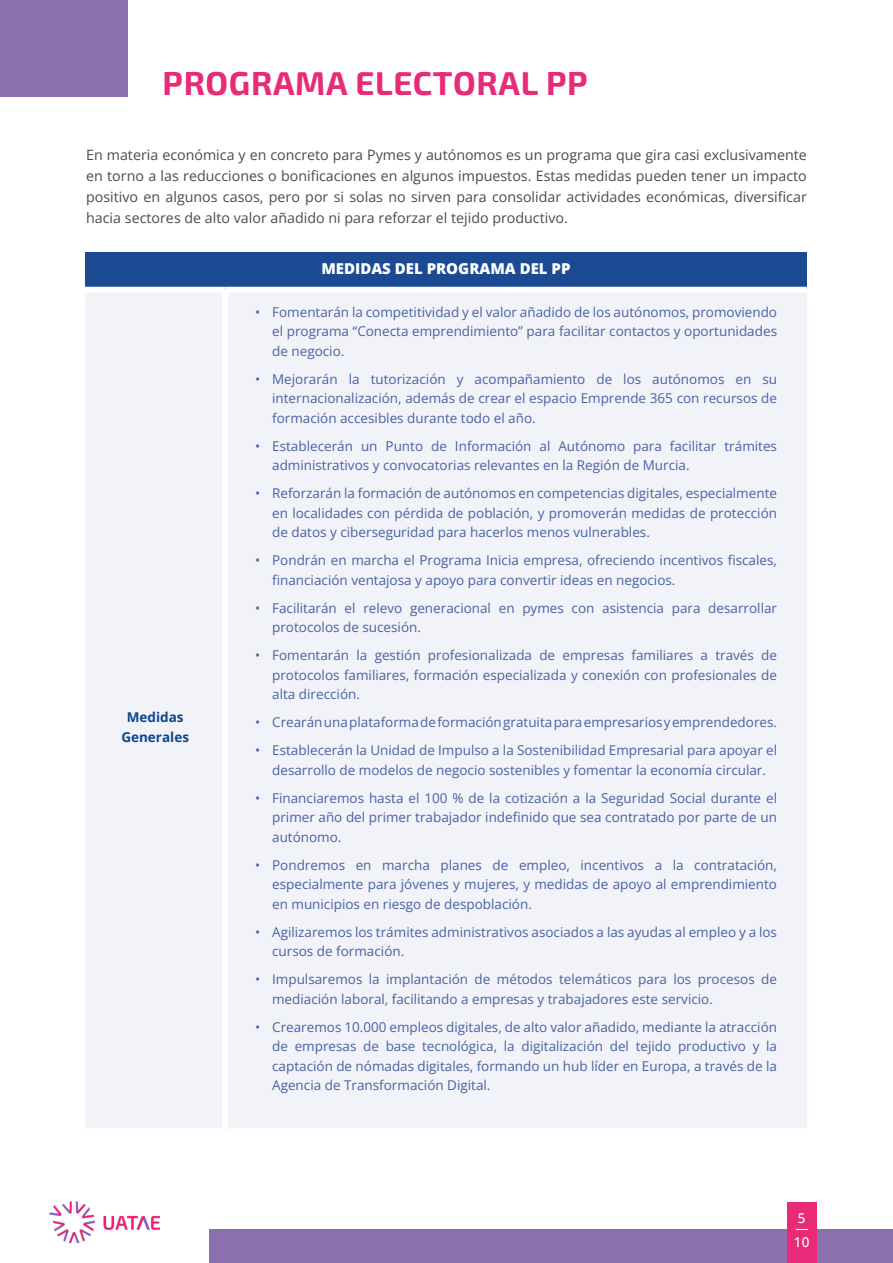
<style>
.page{position:relative;width:893px;height:1263px;background:#fff}
.page>*{position:absolute;margin:0;border:0;box-sizing:border-box;transform-origin:0 0}
.t1{font:700 33px "Exo 2";letter-spacing:.02em;color:#e72b78}
.t2{font:800 15px "Open Sans";color:#fff}
.t3{font:14.25px/21px "Open Sans";color:#4b4b4b;text-align:justify}
.t4{font:13.5px/19.5px "Open Sans";color:#4862a3;text-align:justify}
.t5{font:700 13.5px/19.5px "Open Sans";color:#0d468f;text-align:center}
.t6{font:500 13.5px/24px "Open Sans";color:#fff;text-align:center}
</style>
<div class="page">
<div style="left:209px;top:1229px;width:684px;height:34px;background:#8b6faf"></div>
<div style="left:787px;top:1202px;width:30px;height:61px;background:#e72b78"></div>
<svg style="left:796px;top:1229px;width:12px;height:1px"></svg>
<img style="left:50px;top:1202px;width:109px;height:41px">
<div style="left:0;top:0;width:128px;height:96px;background:#8b6faf"></div>
<div style="left:85px;top:252px;width:722px;height:38px;background:#1c4a92"></div>
<div style="left:85px;top:293px;width:722px;height:835px;background:#f2f2f9"></div>
<div style="left:85px;top:287px;width:140px;height:6px;background:#fff"></div>
<div style="left:225px;top:287px;width:582px;height:6px;background:#fff"></div>
<div style="left:222px;top:293px;width:6px;height:835px;background:#fff"></div>
<h1 class="t1" style="left:163px;top:60px;width:427px">PROGRAMA ELECTORAL PP</h1>
<p class="t3" style="left:86px;top:144px;width:722px">En materia económica y en concreto para Pymes y autónomos es un programa que gira casi exclusivamente en torno a las reducciones o bonificaciones en algunos impuestos. Estas medidas pueden tener un impacto positivo en algunos casos, pero por si solas no sirven para consolidar actividades económicas, diversificar hacia sectores de alto valor añadido ni para reforzar el tejido productivo.</p>
<p class="t5" style="left:121px;top:707px;width:69px">Medidas<br>Generales</p>
<p class="t2" style="left:321px;top:258px;width:251px">MEDIDAS DEL PROGRAMA DEL PP</p>
<p class="t4" style="left:272px;top:302px;width:506px;text-indent:-17px">• Fomentarán la competitividad y el valor añadido de los autónomos, promoviendo el programa “Conecta emprendimiento” para facilitar contactos y oportunidades de negocio.</p>
<p class="t4" style="left:272px;top:369px;width:506px;text-indent:-17px">• Mejorarán la tutorización y acompañamiento de los autónomos en su internacionalización, además de crear el espacio Emprende 365 con recursos de formación accesibles durante todo el año.</p>
<p class="t4" style="left:272px;top:436px;width:506px;text-indent:-17px">• Establecerán un Punto de Información al Autónomo para facilitar trámites administrativos y convocatorias relevantes en la Región de Murcia.</p>
<p class="t4" style="left:272px;top:483px;width:506px;text-indent:-17px">• Reforzarán la formación de autónomos en competencias digitales, especialmente en localidades con pérdida de población, y promoverán medidas de protección de datos y ciberseguridad para hacerlos menos vulnerables.</p>
<p class="t4" style="left:272px;top:550px;width:506px;text-indent:-17px">• Pondrán en marcha el Programa Inicia empresa, ofreciendo incentivos fiscales, financiación ventajosa y apoyo para convertir ideas en negocios.</p>
<p class="t4" style="left:272px;top:598px;width:506px;text-indent:-17px">• Facilitarán el relevo generacional en pymes con asistencia para desarrollar protocolos de sucesión.</p>
<p class="t4" style="left:272px;top:645px;width:506px;text-indent:-17px">• Fomentarán la gestión profesionalizada de empresas familiares a través de protocolos familiares, formación especializada y conexión con profesionales de alta dirección.</p>
<p class="t4" style="left:255px;top:712px;width:523px">• Crearán una plataforma de formación gratuita para empresarios y emprendedores.</p>
<p class="t4" style="left:255px;top:740px;width:523px;text-align:center">• Establecerán la Unidad de Impulso a la Sostenibilidad Empresarial para apoyar el desarrollo de modelos de negocio sostenibles y fomentar la economía circular.</p>
<p class="t4" style="left:272px;top:788px;width:506px;text-indent:-17px">• Financiaremos hasta el 100 % de la cotización a la Seguridad Social durante el primer año del primer trabajador indefinido que sea contratado por parte de un autónomo.</p>
<p class="t4" style="left:272px;top:855px;width:506px;text-indent:-17px">• Pondremos en marcha planes de empleo, incentivos a la contratación, especialmente para jóvenes y mujeres, y medidas de apoyo al emprendimiento en municipios en riesgo de despoblación.</p>
<p class="t4" style="left:272px;top:922px;width:506px;text-indent:-17px">• Agilizaremos los trámites administrativos asociados a las ayudas al empleo y a los cursos de formación.</p>
<p class="t4" style="left:272px;top:969px;width:506px;text-indent:-17px">• Impulsaremos la implantación de métodos telemáticos para los procesos de mediación laboral, facilitando a empresas y trabajadores este servicio.</p>
<p class="t4" style="left:272px;top:1017px;width:506px;text-indent:-17px">• Crearemos 10.000 empleos digitales, de alto valor añadido, mediante la atracción de empresas de base tecnológica, la digitalización del tejido productivo y la captación de nómadas digitales, formando un hub líder en Europa, a través de la Agencia de Transformación Digital.</p>
<p class="t6" style="left:794px;top:1205px;width:17px">5<br>10</p>
</div>
